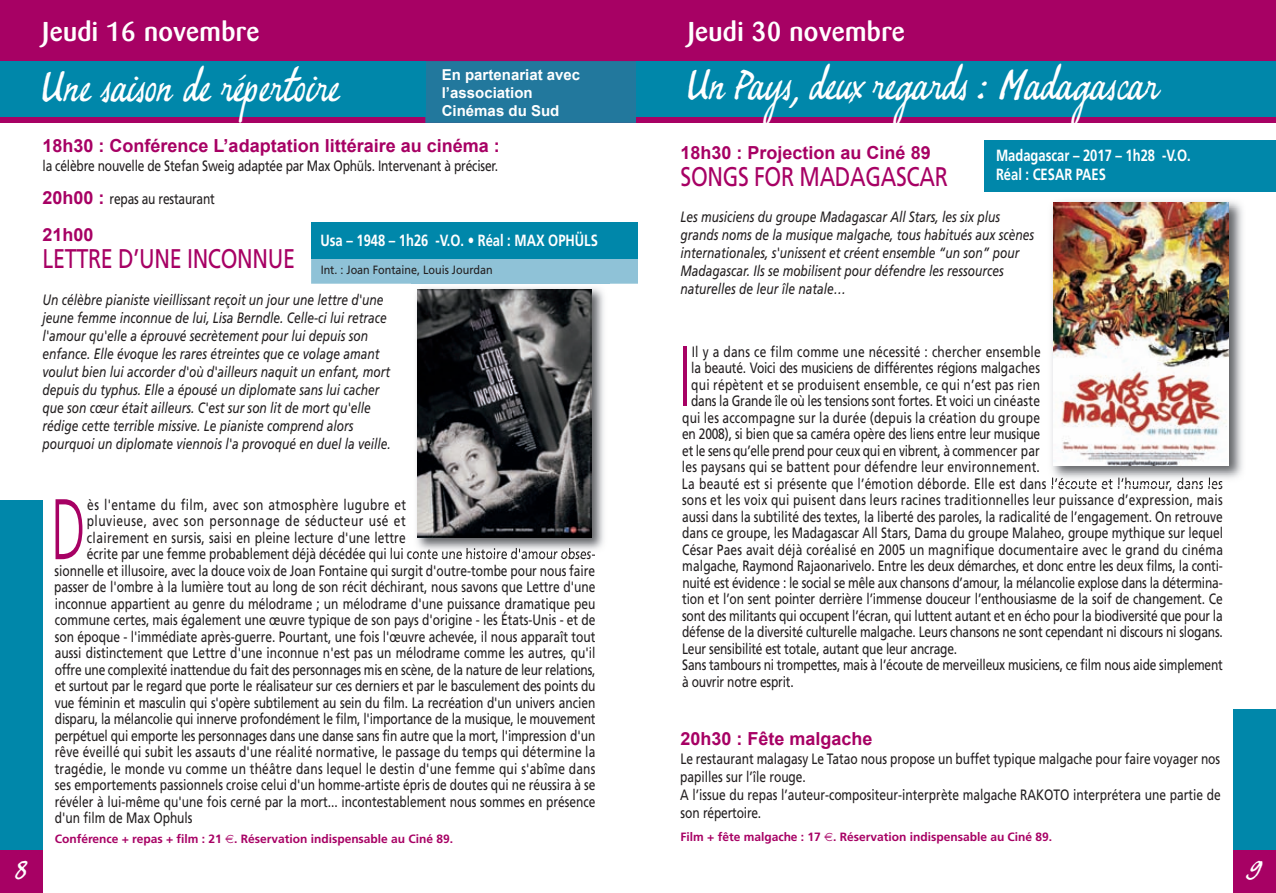
<style>
.page{position:relative;width:1276px;height:893px;background:#fff}
.page>*{position:absolute;margin:0;border:0;box-sizing:border-box;transform-origin:0 0}
.t1{font:300 85.95px "Frutiger";color:#a70164;scale:.6 1}
.t2{font:40.5px "Rail Script";letter-spacing:-.01em;color:#fff;scale:.95 1}
.t3{font:27px "Frutiger";letter-spacing:-.015em;color:#a70164;scale:.8 1}
.t4{font:500 27px "Barmeno";letter-spacing:.015em;color:#fff}
.t5{font:25.5px "Rail Script";color:#fff}
.t6{font:700 18px "Arial";color:#a70164}
.t7{font:700 16.2px/19.5px "Frutiger";color:#fff;scale:.8 1}
.t8{font:15px/18px "Frutiger";color:#231f20;scale:.8 1}
.t9{font:italic 15px/18px "Frutiger";color:#231f20;scale:.8 1}
.t10{font:15px "Frutiger";letter-spacing:.02em;color:#231f20;scale:.8 1}
.t11{font:15px "Frutiger";letter-spacing:-.02em;color:#231f20;scale:.8 1}
.t12{font:15px "Frutiger";letter-spacing:.03em;color:#231f20;scale:.8 1}
.t13{font:15px "Frutiger";letter-spacing:.04em;color:#231f20;scale:.8 1}
.t14{font:700 15px/18px "Arial";color:#fff}
.t15{font:700 12px "Frutiger";color:#a70164}
.t16{font:12px "Frutiger";color:#231f20;scale:.9 1}
.s1{font-family:"Arial";font-weight:700;font-size:18px;color:#a70164}
</style>
<div class="page">
<div style="left:1233px;top:709px;width:43px;height:184px;background:#0087aa"></div>
<div style="left:0;top:500px;width:43px;height:393px;background:#0087aa"></div>
<div style="left:1233px;top:850px;width:43px;height:43px;background:#a70164"></div>
<div style="left:0;top:850px;width:43px;height:43px;background:#a70164"></div>
<img style="left:411px;top:287px;width:193px;height:269px">
<img style="left:427px;top:548px;width:164px;height:8px">
<img style="left:418px;top:289px;width:173px;height:248px">
<div style="left:0;top:0;width:637px;height:123px;background:#a70164"></div>
<div style="left:0;top:61px;width:426px;height:55px;background:#0087aa"></div>
<div style="left:425px;top:61px;width:211px;height:62px;background:#22789d"></div>
<hr style="left:425px;top:61px;width:1px;height:55px;background:#0087aa">
<div style="left:636px;top:0;width:640px;height:123px;background:#a70164"></div>
<div style="left:636px;top:61px;width:640px;height:55px;background:#0087aa"></div>
<div style="left:311px;top:259px;width:327px;height:25px;background:#8fc2d7"></div>
<div style="left:311px;top:222px;width:327px;height:37px;background:#0087aa"></div>
<img style="left:1051px;top:201px;width:192px;height:282px">
<img style="left:1052px;top:478px;width:170px;height:7px">
<img style="left:1053px;top:203px;width:175px;height:262px">
<div style="left:984px;top:140px;width:292px;height:51px;background:#0087aa"></div>
<h3 class="t4" style="left:43px;top:20px;width:218px">Jeudi 16 novembre</h3>
<h2 class="t2" style="left:43px;top:72px;width:314px">Une saison de répertoire</h2>
<p class="t14" style="left:442px;top:66px;width:140px">En partenariat avec l’association<br>Cinémas du Sud</p>
<p class="t6" style="left:43px;top:135px;width:459px">18h30 : Conférence L’adaptation littéraire au cinéma :</p>
<p class="t8" style="left:43px;top:158px;width:571px">la célèbre nouvelle de Stefan Sweig adaptée par Max Ophüls. Intervenant à préciser.</p>
<p class="t8" style="left:43px;top:191px;width:217px"><span class="s1">20h00 :</span> repas au restaurant</p>
<p class="t6" style="left:43px;top:225px;width:53px">21h00</p>
<h3 class="t3" style="left:43px;top:248px;width:317px">LETTRE D’UNE INCONNUE</h3>
<p class="t7" style="left:320px;top:231px;width:348px">Usa – 1948 – 1h26 -V.O. • Réal : MAX OPHÜLS</p>
<p class="t16" style="left:321px;top:265px;width:193px">Int. : Joan Fontaine, Louis Jourdan</p>
<p class="t9" style="left:43px;top:292px;width:437px">Un célèbre pianiste vieillissant reçoit un jour une lettre d'une jeune femme inconnue de lui, Lisa Berndle. Celle-ci lui retrace l'amour qu'elle a éprouvé secrètement pour lui depuis son enfance. Elle évoque les rares étreintes que ce volage amant voulut bien lui accorder d'où d'ailleurs naquit un enfant, mort depuis du typhus. Elle a épousé un diplomate sans lui cacher que son cœur était ailleurs. C'est sur son lit de mort qu'elle rédige cette terrible missive. Le pianiste comprend alors pourquoi un diplomate viennois l'a provoqué en duel la veille.</p>
<h1 class="t1" style="left:51px;top:495px;width:59px">D</h1>
<p class="t12" style="left:87px;top:498px;width:400px">ès l'entame du film, avec son atmosphère lugubre et</p>
<p class="t13" style="left:87px;top:515px;width:400px">pluvieuse, avec son personnage de séducteur usé et</p>
<p class="t8" style="left:87px;top:530px;width:400px">clairement en sursis, saisi en pleine lecture d'une lettre</p>
<p class="t8" style="left:87px;top:546px;width:637px">écrite par une femme probablement déjà décédée qui lui conte une histoire d'amour obses-</p>
<p class="t8" style="left:55px;top:563px;width:677px">sionnelle et illusoire, avec la douce voix de Joan Fontaine qui surgit d'outre-tombe pour nous faire</p>
<p class="t8" style="left:54px;top:579px;width:678px">passer de l'ombre à la lumière tout au long de son récit déchirant, nous savons que Lettre d'une</p>
<p class="t8" style="left:55px;top:596px;width:677px">inconnue appartient au genre du mélodrame ; un mélodrame d'une puissance dramatique peu</p>
<p class="t8" style="left:55px;top:612px;width:677px">commune certes, mais également une œuvre typique de son pays d'origine - les États-Unis - et de</p>
<p class="t8" style="left:55px;top:629px;width:677px">son époque - l'immédiate après-guerre. Pourtant, une fois l'œuvre achevée, il nous apparaît tout</p>
<p class="t8" style="left:55px;top:645px;width:677px">aussi distinctement que Lettre d'une inconnue n'est pas un mélodrame comme les autres, qu'il</p>
<p class="t8" style="left:55px;top:662px;width:677px">offre une complexité inattendue du fait des personnages mis en scène, de la nature de leur relations,</p>
<p class="t8" style="left:55px;top:678px;width:677px">et surtout par le regard que porte le réalisateur sur ces derniers et par le basculement des points du</p>
<p class="t8" style="left:55px;top:695px;width:677px">vue féminin et masculin qui s'opère subtilement au sein du film. La recréation d'un univers ancien</p>
<p class="t8" style="left:55px;top:711px;width:677px">disparu, la mélancolie qui innerve profondément le film, l'importance de la musique, le mouvement</p>
<p class="t8" style="left:55px;top:728px;width:677px">perpétuel qui emporte les personnages dans une danse sans fin autre que la mort, l'impression d'un</p>
<p class="t8" style="left:55px;top:744px;width:677px">rêve éveillé qui subit les assauts d'une réalité normative, le passage du temps qui détermine la</p>
<p class="t8" style="left:55px;top:761px;width:677px">tragédie, le monde vu comme un théâtre dans lequel le destin d'une femme qui s'abîme dans</p>
<p class="t8" style="left:55px;top:777px;width:677px">ses emportements passionnels croise celui d'un homme-artiste épris de doutes qui ne réussira à se</p>
<p class="t8" style="left:55px;top:794px;width:677px">révéler à lui-même qu'une fois cerné par la mort... incontestablement nous sommes en présence</p>
<p class="t8" style="left:55px;top:810px;width:174px">d'un film de Max Ophuls</p>
<p class="t15" style="left:55px;top:834px;width:400px">Conférence + repas + film : 21 . Réservation indispensable au Ciné 89.</p>
<h3 class="t4" style="left:688px;top:20px;width:218px">Jeudi 30 novembre</h3>
<h2 class="t2" style="left:688px;top:70px;width:497px">Un Pays, deux regards : Madagascar</h2>
<p class="t6" style="left:680px;top:143px;width:252px">18h30 : Projection au Ciné 89</p>
<h3 class="t3" style="left:680px;top:166px;width:336px">SONGS FOR MADAGASCAR</h3>
<p class="t7" style="left:996px;top:147px;width:245px">Madagascar – 2017 – 1h28 -V.O.<br>Réal : CESAR PAES</p>
<p class="t9" style="left:680px;top:209px;width:443px">Les musiciens du groupe Madagascar All Stars, les six plus grands noms de la musique malgache, tous habitués aux scènes internationales, s'unissent et créent ensemble “un son” pour Madagascar. Ils se mobilisent pour défendre les ressources naturelles de leur île natale…</p>
<h1 class="t1" style="left:679px;top:342px;width:21px">I</h1>
<p class="t10" style="left:692px;top:346px;width:438px">Il y a dans ce film comme une nécessité : chercher ensemble</p>
<p class="t8" style="left:691px;top:360px;width:437px">la beauté. Voici des musiciens de différentes régions malgaches</p>
<p class="t10" style="left:691px;top:379px;width:437px">qui répètent et se produisent ensemble, ce qui n’est pas rien</p>
<p class="t8" style="left:691px;top:393px;width:437px">dans la Grande île où les tensions sont fortes. Et voici un cinéaste</p>
<p class="t10" style="left:682px;top:412px;width:449px">qui les accompagne sur la durée (depuis la création du groupe</p>
<p class="t8" style="left:682px;top:426px;width:449px">en 2008), si bien que sa caméra opère des liens entre leur musique</p>
<p class="t11" style="left:682px;top:445px;width:448px">et le sens qu’elle prend pour ceux qui en vibrent, à commencer par</p>
<p class="t10" style="left:682px;top:461px;width:449px">les paysans qui se battent pour défendre leur environnement.</p>
<p class="t10" style="left:682px;top:478px;width:677px">La beauté est si présente que l’émotion déborde. Elle est dans l’écoute et l’humour, dans les</p>
<p class="t10" style="left:682px;top:494px;width:677px">sons et les voix qui puisent dans leurs racines traditionnelles leur puissance d’expression, mais</p>
<p class="t8" style="left:682px;top:509px;width:677px">aussi dans la subtilité des textes, la liberté des paroles, la radicalité de l’engagement. On retrouve</p>
<p class="t8" style="left:682px;top:525px;width:677px">dans ce groupe, les Madagascar All Stars, Dama du groupe Malaheo, groupe mythique sur lequel</p>
<p class="t8" style="left:682px;top:542px;width:677px">César Paes avait déjà coréalisé en 2005 un magnifique documentaire avec le grand du cinéma</p>
<p class="t8" style="left:682px;top:558px;width:677px">malgache, Raymond Rajaonarivelo. Entre les deux démarches, et donc entre les deux films, la conti-</p>
<p class="t8" style="left:682px;top:575px;width:677px">nuité est évidence : le social se mêle aux chansons d’amour, la mélancolie explose dans la détermina-</p>
<p class="t8" style="left:682px;top:591px;width:677px">tion et l’on sent pointer derrière l’immense douceur l’enthousiasme de la soif de changement. Ce</p>
<p class="t8" style="left:682px;top:608px;width:677px">sont des militants qui occupent l’écran, qui luttent autant et en écho pour la biodiversité que pour la</p>
<p class="t8" style="left:682px;top:624px;width:677px">défense de la diversité culturelle malgache. Leurs chansons ne sont cependant ni discours ni slogans.</p>
<p class="t8" style="left:682px;top:641px;width:345px">Leur sensibilité est totale, autant que leur ancrage.</p>
<p class="t8" style="left:682px;top:657px;width:677px">Sans tambours ni trompettes, mais à l’écoute de merveilleux musiciens, ce film nous aide simplement</p>
<p class="t8" style="left:682px;top:674px;width:141px">à ouvrir notre esprit.</p>
<p class="t6" style="left:680px;top:728px;width:194px">20h30 : Fête malgache</p>
<p class="t8" style="left:680px;top:751px;width:677px">Le restaurant malagasy Le Tatao nous propose un buffet typique malgache pour faire voyager nos papilles sur l’île rouge.<br>A l’issue du repas l’auteur-compositeur-interprète malgache RAKOTO interprétera une partie de son répertoire.</p>
<p class="t15" style="left:680px;top:831px;width:373px">Film + fête malgache : 17 . Réservation indispensable au Ciné 89.</p>
<h3 class="t5" style="left:15px;top:861px;width:14px">8</h3>
<h3 class="t5" style="left:1246px;top:861px;width:19px">9</h3>
</div>
